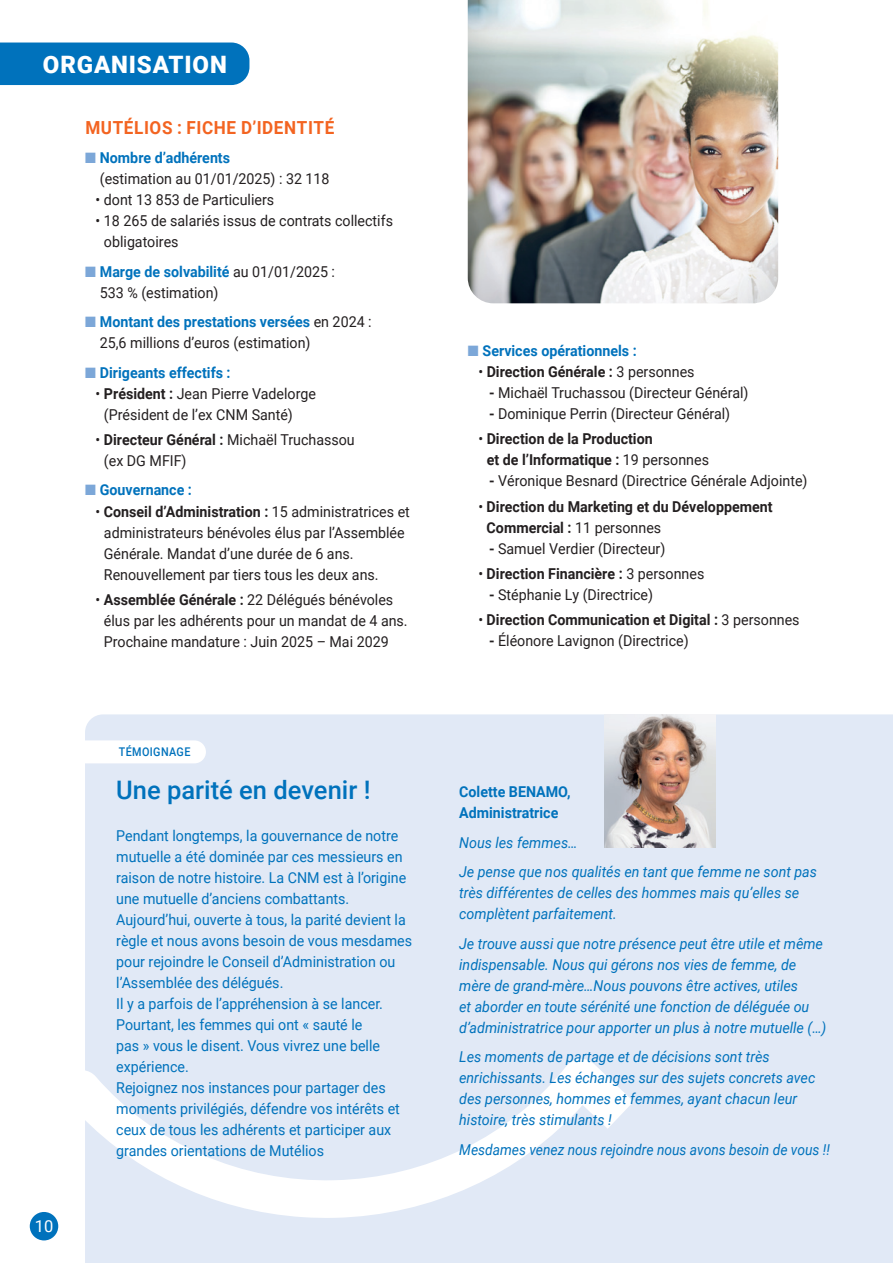
<style>
.page{position:relative;width:893px;height:1263px;background:#fff}
.page>*{position:absolute;margin:0;border:0;box-sizing:border-box;transform-origin:0 0}
.t1{font:500 25.5px "Roboto";color:#0072bc}
.t2{font:900 24px "Roboto";letter-spacing:.035em;color:#fff}
.t3{font:700 18px "Roboto";letter-spacing:.035em;color:#f36421;scale:.95 1}
.t4{font:16.5px "Roboto";color:#fff}
.t5{font:15px/21px "Roboto";color:#231f20;scale:.95 1}
.t6{font:15px/21px "Roboto";color:#0072bc;scale:.95 1}
.t7{font:italic 15px/21px "Roboto";color:#0072bc;scale:.95 1}
.t8{font:700 15px/21px "Roboto";color:#231f20;scale:.95 1}
.t9{font:700 15px/21px "Roboto";color:#0072bc;scale:.95 1}
.t10{font:italic 15px "Roboto";color:#0072bc;scale:.92 1}
.t11{font:500 12px "Roboto";letter-spacing:.035em;color:#0072bc;scale:.9 1}
.s1{color:#7ca7d8}
.s2{font-weight:700;color:#0072bc}
.s3{font-weight:700}
.s4{font-weight:400}
</style>
<div class="page">
<div style="left:85px;top:714px;width:808px;height:549px;background:#e1e9f6"></div>
<svg style="left:85px;top:1058px;width:549px;height:160px;fill:#e1e9f6"></svg>
<div style="left:30px;top:1212px;width:28px;height:28px;background:#0072bc;border-radius:50%"></div>
<div style="left:0;top:43px;width:249px;height:42px;background:#0072bc"></div>
<img style="left:605px;top:714px;width:110px;height:134px">
<div style="left:63px;top:740px;width:143px;height:23px;background:#fff;border-radius:11px"></div>
<img style="left:468px;top:0;width:310px;height:303px">
<h2 class="t2" style="left:43px;top:47px;width:185px">ORGANISATION</h2>
<p class="t3" style="left:85px;top:115px;width:264px">MUTÉLIOS : FICHE D’IDENTITÉ</p>
<p class="t5" style="left:100px;top:147px;width:243px;text-indent:-15px"><span class="s1">■</span> <span class="s2">Nombre d’adhérents<br></span>(estimation au 01/01/2025) : 32 118</p>
<p class="t5" style="left:96px;top:189px;width:190px">• dont 13 853 de Particuliers</p>
<p class="t5" style="left:104px;top:210px;width:306px;text-indent:-8px">• 18 265 de salariés issus de contrats collectifs obligatoires</p>
<p class="t5" style="left:100px;top:260px;width:249px;text-indent:-15px"><span class="s1">■</span> <span class="s2">Marge de solvabilité</span> au 01/01/2025 :<br>533 % (estimation)</p>
<p class="t5" style="left:100px;top:311px;width:288px;text-indent:-15px"><span class="s1">■</span> <span class="s2">Montant des prestations versées</span> en 2024 :<br>25,6 millions d’euros (estimation)</p>
<p class="t9" style="left:85px;top:361px;width:155px"><span class="s1">■</span> Dirigeants effectifs :</p>
<p class="t5" style="left:104px;top:382px;width:225px;text-indent:-8px">• <span class="s3">Président :</span> Jean Pierre Vadelorge (Président de l’ex CNM Santé)</p>
<p class="t5" style="left:104px;top:429px;width:266px;text-indent:-8px">• <span class="s3">Directeur Général :</span> Michaël Truchassou (ex DG MFIF)</p>
<p class="t9" style="left:85px;top:479px;width:114px"><span class="s1">■</span> Gouvernance :</p>
<p class="t5" style="left:104px;top:500px;width:324px;text-indent:-8px">• <span class="s3">Conseil d’Administration :</span> 15 administratrices et administrateurs bénévoles élus par l’Assemblée Générale. Mandat d’une durée de 6 ans.<br>Renouvellement par tiers tous les deux ans.</p>
<p class="t5" style="left:104px;top:588px;width:321px;text-indent:-8px">• <span class="s3">Assemblée Générale :</span> 22 Délégués bénévoles élus par les adhérents pour un mandat de 4 ans.<br>Prochaine mandature : Juin 2025 – Mai 2029</p>
<p class="t11" style="left:119px;top:744px;width:81px">TÉMOIGNAGE</p>
<p class="t4" style="left:35px;top:1214px;width:20px">10</p>
<h1 class="t1" style="left:116px;top:772px;width:256px">Une parité en devenir !</h1>
<p class="t6" style="left:116px;top:824px;width:313px">Pendant longtemps, la gouvernance de notre mutuelle a été dominée par ces messieurs en raison de notre histoire. La CNM est à l’origine une mutuelle d’anciens combattants.<br>Aujourd’hui, ouverte à tous, la parité devient la règle et nous avons besoin de vous mesdames pour rejoindre le Conseil d’Administration ou l’Assemblée des délégués.<br>Il y a parfois de l’appréhension à se lancer.<br>Pourtant, les femmes qui ont « sauté le<br>pas » vous le disent. Vous vivrez une belle expérience.<br>Rejoignez nos instances pour partager des moments privilégiés, défendre vos intérêts et ceux de tous les adhérents et participer aux grandes orientations de Mutélios</p>
<p class="t9" style="left:468px;top:340px;width:179px"><span class="s1">■</span> Services opérationnels :</p>
<p class="t8" style="left:478px;top:361px;width:229px"><span class="s4">•</span> Direction Générale : <span class="s4">3 personnes</span></p>
<p class="t5" style="left:489px;top:382px;width:275px"><span class="s3">-</span> Michaël Truchassou (Directeur Général)</p>
<p class="t5" style="left:489px;top:403px;width:255px"><span class="s3">-</span> Dominique Perrin (Directeur Général)</p>
<p class="t8" style="left:487px;top:428px;width:236px;text-indent:-8px"><span class="s4">•</span> Direction de la Production<br>et de l’Informatique : <span class="s4">19 personnes</span></p>
<p class="t5" style="left:489px;top:470px;width:337px"><span class="s3">-</span> Véronique Besnard (Directrice Générale Adjointe)</p>
<p class="t8" style="left:487px;top:495px;width:302px;text-indent:-8px"><span class="s4">•</span> Direction du Marketing et du Développement<br>Commercial : <span class="s4">11 personnes</span></p>
<p class="t5" style="left:489px;top:537px;width:187px"><span class="s3">-</span> Samuel Verdier (Directeur)</p>
<p class="t8" style="left:478px;top:563px;width:239px"><span class="s4">•</span> Direction Financière : <span class="s4">3 personnes</span></p>
<p class="t5" style="left:489px;top:584px;width:174px"><span class="s3">-</span> Stéphanie Ly (Directrice)</p>
<p class="t8" style="left:478px;top:609px;width:340px"><span class="s4">•</span> Direction Communication et Digital : <span class="s4">3 personnes</span></p>
<p class="t5" style="left:489px;top:630px;width:212px"><span class="s3">-</span> Éléonore Lavignon (Directrice)</p>
<p class="t9" style="left:459px;top:781px;width:119px">Colette BENAMO,<br>Administratrice</p>
<p class="t7" style="left:459px;top:827px;width:378px;line-height:29.5px">Nous les femmes…<br>Je pense que nos qualités en tant que femme ne sont pas</p>
<p class="t7" style="left:459px;top:882px;width:359px">très différentes de celles des hommes mais qu’elles se complètent parfaitement.</p>
<p class="t7" style="left:459px;top:932px;width:388px">Je trouve aussi que notre présence peut être utile et même indispensable. Nous qui gérons nos vies de femme, de mère de grand-mère…Nous pouvons être actives, utiles<br>et aborder en toute sérénité une fonction de déléguée ou d’administratrice pour apporter un plus à notre mutuelle (…)</p>
<p class="t7" style="left:459px;top:1046px;width:376px">Les moments de partage et de décisions sont très enrichissants. Les échanges sur des sujets concrets avec des personnes, hommes et femmes, ayant chacun leur histoire, très stimulants !</p>
<p class="t10" style="left:459px;top:1139px;width:404px">Mesdames venez nous rejoindre nous avons besoin de vous !!</p>
</div>
